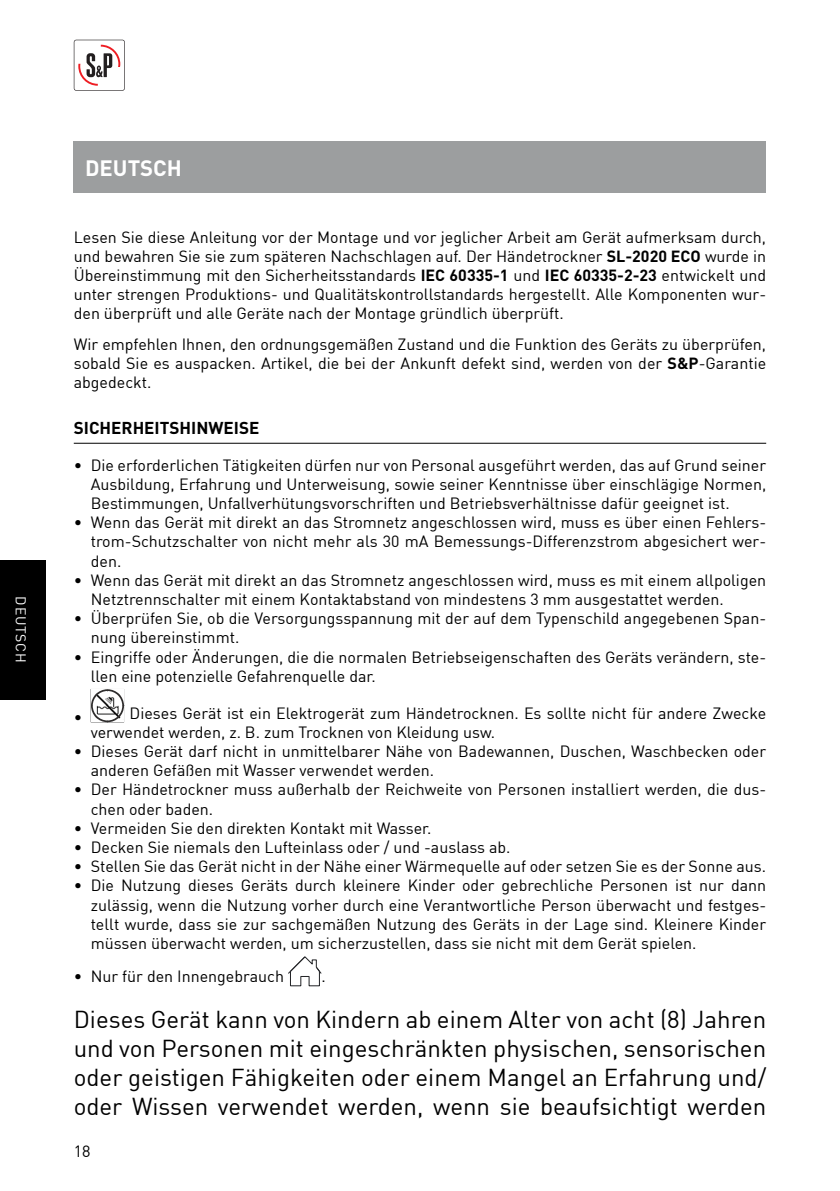
<style>
.page{position:relative;width:840px;height:1191px;background:#fff}
.page>*{position:absolute;margin:0;border:0;box-sizing:border-box;transform-origin:0 0}
.t1{font:24px/28.8px "DIN";color:#000;text-align:justify}
.t2{font:700 22px "DIN";color:#fff}
.t3{font:700 17px "DIN";color:#000}
.t4{font:16px/19.2px "DIN";color:#000}
.t5{font:14px "DIN";letter-spacing:.05em;color:#fff}
.s1{font-weight:700}
</style>
<div class="page">
<svg style="left:74px;top:40px;width:51px;height:51px"></svg>
<div style="left:0;top:560px;width:45px;height:139px;background:#000"></div>
<div style="left:74px;top:142px;width:691px;height:51px;background:#9c9e9f"></div>
<hr style="left:74px;top:443px;width:691px;height:1px;background:#000">
<svg style="left:91px;top:689px;width:33px;height:33px"></svg>
<svg style="left:288px;top:956px;width:34px;height:30px"></svg>
<p class="t5" style="left:26px;top:596px;width:68px;rotate:90deg">DEUTSCH</p>
<h2 class="t2" style="left:85px;top:161px;width:98px">DEUTSCH</h2>
<p class="t4" style="left:74px;top:229px;width:693px;text-align:justify">Lesen Sie diese Anleitung vor der Montage und vor jeglicher Arbeit am Gerät aufmerksam durch, und bewahren Sie sie zum späteren Nachschlagen auf. Der Händetrockner <span class="s1">SL-2020 ECO</span> wurde in Übereinstimmung mit den Sicherheitsstandards <span class="s1">IEC 60335-1</span> und <span class="s1">IEC 60335-2-23</span> entwickelt und unter strengen Produktions- und Qualitätskontrollstandards hergestellt. Alle Komponenten wur&shy;den überprüft und alle Geräte nach der Montage gründlich überprüft.</p>
<p class="t4" style="left:74px;top:336px;width:693px;text-align:justify">Wir empfehlen Ihnen, den ordnungsgemäßen Zustand und die Funktion des Geräts zu überprüfen, sobald Sie es auspacken. Artikel, die bei der Ankunft defekt sind, werden von der <span class="s1">S&amp;P</span>-Garantie abgedeckt.</p>
<p class="t3" style="left:74px;top:422px;width:187px">SICHERHEITSHINWEISE</p>
<p class="t4" style="left:91px;top:457px;width:676px;text-align:justify;text-indent:-17px">• Die erforderlichen Tätigkeiten dürfen nur von Personal ausgeführt werden, das auf Grund seiner Ausbildung, Erfahrung und Unterweisung, sowie seiner Kenntnisse über einschlägige Normen, Bestimmungen, Unfallverhütungsvorschriften und Betriebsverhältnisse dafür geeignet ist.</p>
<p class="t4" style="left:91px;top:514px;width:676px;text-align:justify;text-indent:-17px">• Wenn das Gerät mit direkt an das Stromnetz angeschlossen wird, muss es über einen Fehlers&shy;trom-Schutzschalter von nicht mehr als 30 mA Bemessungs-Differenzstrom abgesichert wer&shy;den.</p>
<p class="t4" style="left:91px;top:572px;width:676px;text-indent:-17px">• Wenn das Gerät mit direkt an das Stromnetz angeschlossen wird, muss es mit einem allpoligen<br>Netztrennschalter mit einem Kontaktabstand von mindestens 3 mm ausgestattet werden.</p>
<p class="t4" style="left:91px;top:610px;width:676px;text-indent:-17px">• Überprüfen Sie, ob die Versorgungsspannung mit der auf dem Typenschild angegebenen Span&shy;nung übereinstimmt.</p>
<p class="t4" style="left:91px;top:649px;width:676px;text-indent:-17px">• Eingriffe oder Änderungen, die die normalen Betriebseigenschaften des Geräts verändern, ste&shy;llen eine potenzielle Gefahrenquelle dar.</p>
<p class="t4" style="left:74px;top:709px;width:10px">•</p>
<p class="t4" style="left:91px;top:705px;width:676px;text-indent:39px">Dieses Gerät ist ein Elektrogerät zum Händetrocknen. Es sollte nicht für andere Zwecke verwendet werden, z. B. zum Trocknen von Kleidung usw.</p>
<p class="t4" style="left:91px;top:743px;width:676px;text-indent:-17px">• Dieses Gerät darf nicht in unmittelbarer Nähe von Badewannen, Duschen, Waschbecken oder anderen Gefäßen mit Wasser verwendet werden.</p>
<p class="t4" style="left:91px;top:782px;width:676px;text-indent:-17px">• Der Händetrockner muss außerhalb der Reichweite von Personen installiert werden, die dus&shy;chen oder baden.</p>
<p class="t4" style="left:74px;top:820px;width:359px">• Vermeiden Sie den direkten Kontakt mit Wasser.</p>
<p class="t4" style="left:74px;top:839px;width:438px">• Decken Sie niemals den Lufteinlass oder / und -auslass ab.</p>
<p class="t4" style="left:74px;top:858px;width:693px">• Stellen Sie das Gerät nicht in der Nähe einer Wärmequelle auf oder setzen Sie es der Sonne aus.</p>
<p class="t4" style="left:91px;top:878px;width:676px;text-align:justify;text-indent:-17px">• Die Nutzung dieses Geräts durch kleinere Kinder oder gebrechliche Personen ist nur dann zulässig, wenn die Nutzung vorher durch eine Verantwortliche Person überwacht und festges&shy;tellt wurde, dass sie zur sachgemäßen Nutzung des Geräts in der Lage sind. Kleinere Kinder müssen überwacht werden, um sicherzustellen, dass sie nicht mit dem Gerät spielen.</p>
<p class="t4" style="left:74px;top:968px;width:212px">• Nur für den Innengebrauch</p>
<p class="t4" style="left:321px;top:968px;width:6px">.</p>
<p class="t1" style="left:74px;top:1008px;width:693px">Dieses Gerät kann von Kindern ab einem Alter von acht (8) Jahren und von Personen mit eingeschränkten physischen, sensorischen oder geistigen Fähigkeiten oder einem Mangel an Erfahrung und/ oder Wissen verwendet werden, wenn sie beaufsichtigt werden</p>
<p class="t4" style="left:74px;top:1143px;width:18px">18</p>
</div>
